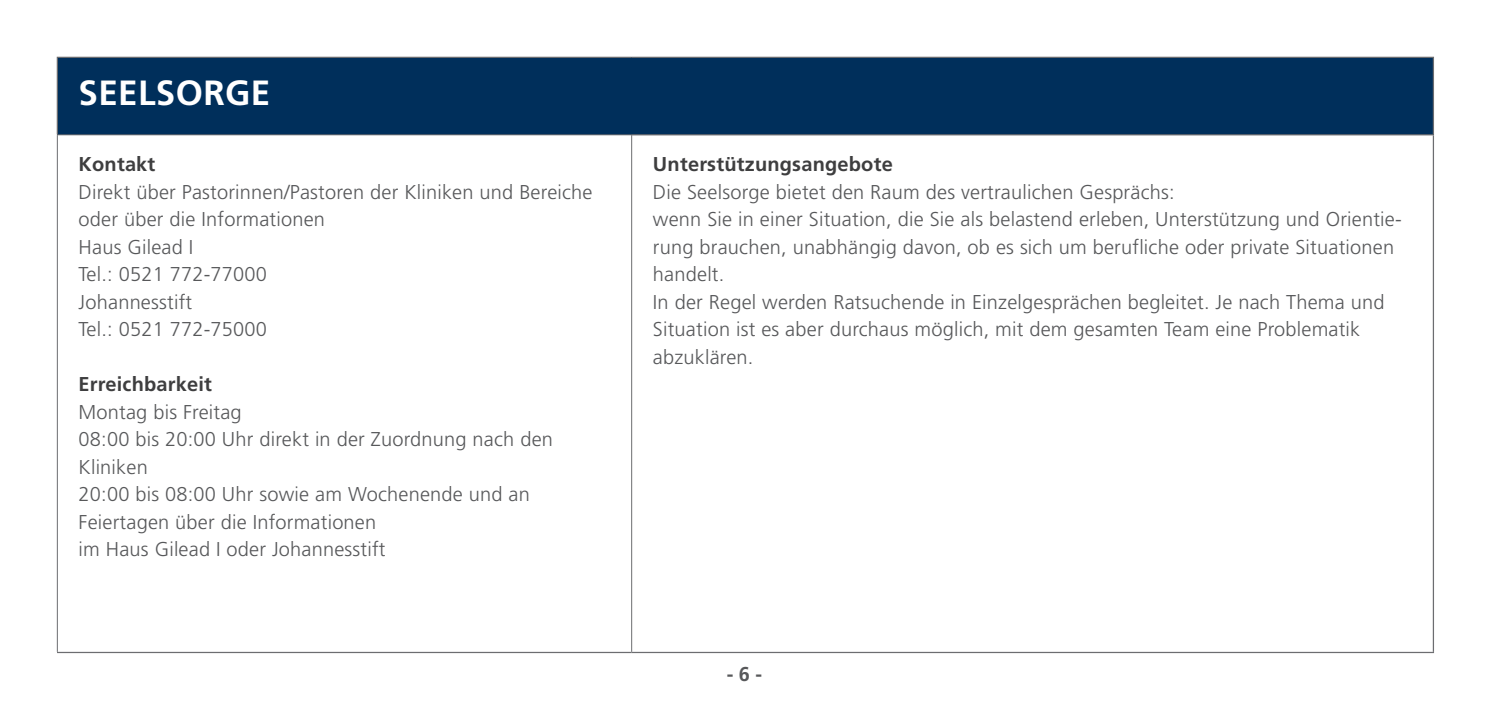
<style>
.page{position:relative;width:1489px;height:709px;background:#fff}
.page>*{position:absolute;margin:0;border:0;box-sizing:border-box;transform-origin:0 0}
.t1{font:700 35px "Frutiger LT Std";letter-spacing:.01em;color:#fff}
.t2{font:300 20px/27.5px "Frutiger LT Std";letter-spacing:.01em;color:#57585a}
.t3{font:700 20px "Frutiger LT Std";letter-spacing:.01em;color:#3e3e3f}
.t4{font:700 20px "Frutiger LT Std";color:#57585a}
</style>
<div class="page">
<div style="left:57px;top:57px;width:1376px;height:78px;background:#002f5b"></div>
<hr style="left:57px;top:57px;width:574px;height:1px;background:#6c6d70">
<hr style="left:57px;top:58px;width:1px;height:76px;background:#6c6d70">
<hr style="left:631px;top:57px;width:802px;height:1px;background:#6c6d70">
<hr style="left:1432px;top:58px;width:1px;height:76px;background:#6c6d70">
<hr style="left:632px;top:134px;width:801px;height:1px;background:#6c6d70">
<hr style="left:1432px;top:135px;width:1px;height:517px;background:#6c6d70">
<hr style="left:631px;top:652px;width:802px;height:1px;background:#6c6d70">
<hr style="left:57px;top:134px;width:575px;height:1px;background:#6c6d70">
<hr style="left:57px;top:135px;width:1px;height:517px;background:#6c6d70">
<hr style="left:631px;top:135px;width:1px;height:517px;background:#6c6d70">
<hr style="left:57px;top:652px;width:574px;height:1px;background:#6c6d70">
<p class="t1" style="left:79px;top:72px;width:193px">SEELSORGE</p>
<p class="t3" style="left:79px;top:152px;width:78px">Kontakt</p>
<p class="t2" style="left:79px;top:178px;width:515px">Direkt über Pastorinnen/Pastoren der Kliniken und Bereiche oder über die Informationen</p>
<p class="t2" style="left:79px;top:233px;width:116px">Haus Gilead I</p>
<p class="t2" style="left:79px;top:261px;width:190px">Tel.: 0521 772-77000</p>
<p class="t2" style="left:79px;top:288px;width:115px">Johannesstift</p>
<p class="t2" style="left:79px;top:316px;width:190px">Tel.: 0521 772-75000</p>
<p class="t3" style="left:79px;top:372px;width:135px">Erreichbarkeit</p>
<p class="t2" style="left:79px;top:398px;width:165px">Montag bis Freitag</p>
<p class="t2" style="left:79px;top:426px;width:476px">08:00 bis 20:00 Uhr direkt in der Zuordnung nach den<br>Kliniken</p>
<p class="t2" style="left:79px;top:481px;width:453px">20:00 bis 08:00 Uhr sowie am Wochenende und an<br>Feiertagen über die Informationen</p>
<p class="t2" style="left:79px;top:536px;width:308px">im Haus Gilead I oder Johannesstift</p>
<p class="t3" style="left:653px;top:152px;width:241px">Unterstützungsangebote</p>
<p class="t2" style="left:653px;top:178px;width:523px">Die Seelsorge bietet den Raum des vertraulichen Gesprächs:</p>
<p class="t2" style="left:653px;top:206px;width:750px">wenn Sie in einer Situation, die Sie als belastend erleben, Unterstützung und Orientie&shy;rung brauchen, unabhängig davon, ob es sich um berufliche oder private Situationen handelt.</p>
<p class="t2" style="left:653px;top:288px;width:733px">In der Regel werden Ratsuchende in Einzelgesprächen begleitet. Je nach Thema und<br>Situation ist es aber durchaus möglich, mit dem gesamten Team eine Problematik abzuklären.</p>
<p class="t4" style="left:726px;top:662px;width:37px">- 6 -</p>
</div>
